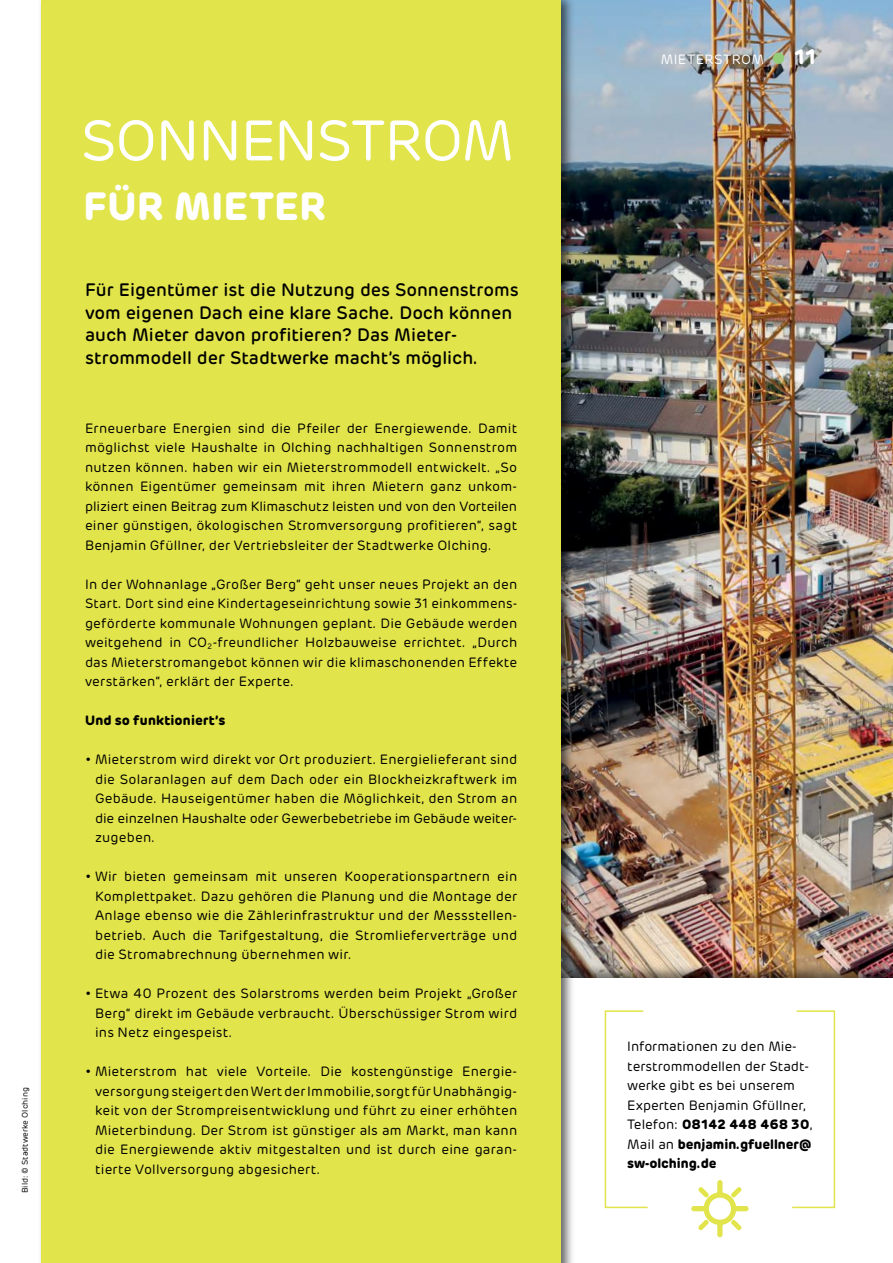
<style>
.page{position:relative;width:893px;height:1263px;background:#fff}
.page>*{position:absolute;margin:0;border:0;box-sizing:border-box;transform-origin:0 0}
.t1{font:57px "Rubrik";color:#fff}
.t2{font:700 39px "Rubrik";letter-spacing:.01em;color:#fff}
.t3{font:700 21px "Rubrik";color:#fff}
.t4{font:500 18px/22.5px "Rubrik";color:#000}
.t5{font:13.5px/19.5px "Rubrik";letter-spacing:.015em;color:#000;text-align:justify}
.t6{font:700 13.5px "Rubrik";color:#000}
.t7{font:13.5px "Rubrik";color:#fff}
.t8{font:8.25px "Rubrik";color:#000}
.s1{font-weight:400;font-size:45px;color:#94cc79}
.s2{font-weight:700}
</style>
<div class="page">
<img style="left:575px;top:0;width:318px;height:964px">
<div style="left:537px;top:964px;width:356px;height:299px;background:#000;opacity:.5"></div>
<div style="left:547px;top:979px;width:346px;height:284px;background:#fff"></div>
<svg style="left:604px;top:1010px;width:44px;height:199px"></svg>
<svg style="left:792px;top:1010px;width:44px;height:199px"></svg>
<div style="left:38px;top:0;width:537px;height:1263px;background:#000;opacity:.6"></div>
<div style="left:41px;top:0;width:520px;height:1263px;background:#e1e44a"></div>
<svg style="left:691px;top:1180px;width:58px;height:58px"></svg>
<p class="t8" style="left:20px;top:1193px;width:107px;rotate:-90deg">Bild: © Stadtwerke Olching</p>
<h1 class="t1" style="left:81px;top:107px;width:75px">Sonnenstrom</h1>
<h2 class="t2" style="left:84px;top:182px;width:244px">für Mieter</h2>
<h3 class="t4" style="left:85px;top:279px;width:435px">Für Eigentümer ist die Nutzung des Sonnenstroms vom eigenen Dach eine klare Sache. Doch können auch Mieter davon profitieren? Das Mieter&shy;strommodell der Stadtwerke macht’s möglich.</h3>
<p class="t5" style="left:85px;top:418px;width:434px">Erneuerbare Energien sind die Pfeiler der Energiewende. Damit möglichst viele Haushalte in Olching nachhaltigen Sonnenstrom nutzen können. haben wir ein Mieterstrommodell entwickelt. „So können Eigentümer gemeinsam mit ihren Mietern ganz unkom&shy;pliziert einen Beitrag zum Klimaschutz leisten und von den Vorteilen einer günstigen, ökologischen Stromversorgung profitieren“, sagt Benjamin Gfüllner, der Vertriebsleiter der Stadtwerke Olching.</p>
<p class="t5" style="left:85px;top:574px;width:434px">In der Wohnanlage „Großer Berg“ geht unser neues Projekt an den Start. Dort sind eine Kindertageseinrichtung sowie 31 einkommens&shy;geförderte kommunale Wohnungen geplant. Die Gebäude werden weitgehend in CO<sub>2</sub>-freundlicher Holzbauweise errichtet. „Durch das Mieterstromangebot können wir die klimaschonenden Effekte verstärken“, erklärt der Experte.</p>
<p class="t6" style="left:85px;top:712px;width:142px">Und so funktioniert’s</p>
<p class="t5" style="left:95px;top:750px;width:424px;text-indent:-10px">• Mieterstrom wird direkt vor Ort produziert. Energielieferant sind die Solaranlagen auf dem Dach oder ein Blockheizkraftwerk im Gebäude. Hauseigentümer haben die Möglichkeit, den Strom an die einzelnen Haushalte oder Gewerbebetriebe im Gebäude weiter&shy;zugeben.</p>
<p class="t5" style="left:95px;top:867px;width:424px;text-indent:-10px">• Wir bieten gemeinsam mit unseren Kooperationspartnern ein Komplettpaket. Dazu gehören die Planung und die Montage der Anlage ebenso wie die Zählerinfrastruktur und der Messstellen&shy;betrieb. Auch die Tarifgestaltung, die Stromlieferverträge und die Stromabrechnung übernehmen wir.</p>
<p class="t5" style="left:95px;top:984px;width:424px;text-indent:-10px">• Etwa 40 Prozent des Solarstroms werden beim Projekt „Großer Berg“ direkt im Gebäude verbraucht. Überschüssiger Strom wird ins Netz eingespeist.</p>
<p class="t5" style="left:95px;top:1062px;width:424px;text-indent:-10px">• Mieterstrom hat viele Vorteile. Die kostengünstige Energie&shy;versorgung steigert den Wert der Immobilie, sorgt für Unabhängig&shy;keit von der Strompreisentwicklung und führt zu einer erhöhten Mieterbindung. Der Strom ist günstiger als am Markt, man kann die Energiewende aktiv mitgestalten und ist durch eine garan&shy;tierte Vollversorgung abgesichert.</p>
<p class="t7" style="left:661px;top:51px;width:11px">mieterstrom</p>
<h3 class="t3" style="left:768px;top:43px;width:50px"><span class="s1">•</span> 11</h3>
<p class="t5" style="left:627px;top:1037px;width:187px;text-align:left">Informationen zu den Mie&shy;terstrommodellen der Stadt&shy;werke gibt es bei unserem<br>Experten Benjamin Gfüllner,<br>Telefon: <span class="s2">08142 448 468 30</span>,<br>Mail an <span class="s2">benjamin.gfuellner@ sw-olching.de</span></p>
</div>
